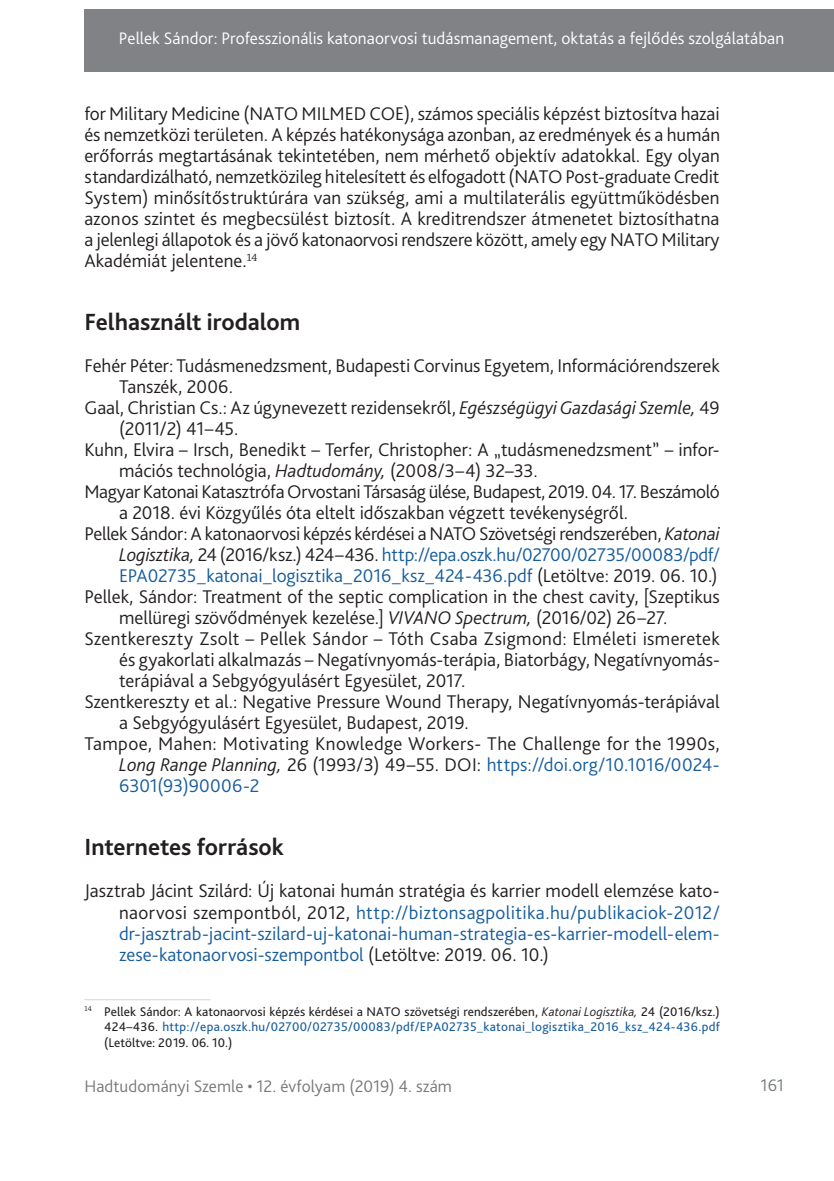
<style>
.page{position:relative;width:834px;height:1181px;background:#fff}
.page>*{position:absolute;margin:0;border:0;box-sizing:border-box;transform-origin:0 0}
._1_1__Head{font:700 24.5px "Bliss Pro";color:#231f20}
._6__Bibliography_ite{font:300 19.25px/21px "Bliss Pro";letter-spacing:-.005em;color:#231f20}
._2__Body_copy_1st_pa{font:300 19.25px/21px "Bliss Pro";letter-spacing:.005em;color:#231f20;text-align:justify}
._6__Bibliography_ite-2{font:300 19.25px/21px "Bliss Pro";letter-spacing:.005em;color:#175d9e;text-align:justify}
.t1{font:300 17.5px "Bliss Pro";letter-spacing:-.005em;color:#fff}
.t2{font:300 17.5px "Bliss Pro";color:#767a7c}
.Lábjegyzet{font:13.12px/15.8px "Bliss Pro";letter-spacing:.025em;color:#231f20;text-align:justify}
.s1{font-style:italic}
.s2{color:#175d9e}
.s3{color:#231f20}
.s4{font-weight:300;font-style:italic}
</style>
<div class="page">
<div style="left:84px;top:9px;width:749px;height:63px;background:#808285"></div>
<hr style="left:84px;top:999px;width:126px;height:1px;background:#d1d2d4">
<p class="t1" style="left:119px;top:27px;width:667px">Pellek Sándor: Professzionális katonaorvosi tudásmanagement, oktatás a fejlődés szolgálatában</p>
<p class="_2__Body_copy_1st_pa" style="left:84px;top:103px;width:637px">for Military Medicine (NATO MILMED COE), számos speciális képzést biztosítva hazai és nemzetközi területen. A képzés hatékonysága azonban, az eredmények és a humán erőforrás megtartásának tekintetében, nem mérhető objektív adatokkal. Egy olyan standardizálható, nemzetközileg hitelesített és elfogadott (NATO Post-graduate Credit System) minősítőstruktúrára van szükség, ami a multilaterális együttműködésben azonos szintet és megbecsülést biztosít. A kreditrendszer átmenetet biztosíthatna a jelenlegi állapotok és a jövő katonaorvosi rendszere között, amely egy NATO Military Akadémiát jelentene.<sup>14</sup></p>
<p class="_1_1__Head" style="left:84px;top:307px;width:217px">Felhasznált irodalom</p>
<p class="_6__Bibliography_ite" style="left:119px;top:355px;width:602px;text-indent:-35px">Fehér Péter: Tudásmenedzsment, Budapesti Corvinus Egyetem, Információrendszerek<br>Tanszék, 2006.</p>
<p class="_6__Bibliography_ite" style="left:119px;top:397px;width:602px;text-indent:-35px">Gaal, Christian Cs.: Az úgynevezett rezidensekről, <span class="s1">Egészségügyi Gazdasági Szemle,</span> 49 (2011/2) 41–45.</p>
<p class="_6__Bibliography_ite" style="left:119px;top:439px;width:602px;text-indent:-35px">Kuhn, Elvira – Irsch, Benedikt – Terfer, Christopher: A „tudásmenedzsment” – infor&shy;mációs technológia, <span class="s1">Hadtudomány,</span> (2008/3–4) 32–33.</p>
<p class="_6__Bibliography_ite" style="left:119px;top:481px;width:602px;text-indent:-35px">Magyar Katonai Katasztrófa Orvostani Társaság ülése, Budapest, 2019. 04. 17. Beszámoló a 2018. évi Közgyűlés óta eltelt időszakban végzett tevékenységről.</p>
<p class="_6__Bibliography_ite" style="left:119px;top:523px;width:602px;text-align:justify;text-indent:-35px">Pellek Sándor: A katonaorvosi képzés kérdései a NATO Szövetségi rendszerében, <span class="s1">Katonai Logisztika,</span> 24 (2016/ksz.) 424–436. <span class="s2">http://epa.oszk.hu/02700/02735/00083/pdf/ EPA02735_katonai_logisztika_2016_ksz_424-436.pdf</span> (Letöltve: 2019. 06. 10.)</p>
<p class="_6__Bibliography_ite" style="left:119px;top:586px;width:602px;text-indent:-35px">Pellek, Sándor: Treatment of the septic complication in the chest cavity, [Szeptikus mellüregi szövődmények kezelése.] <span class="s1">VIVANO Spectrum,</span> (2016/02) 26–27.</p>
<p class="_6__Bibliography_ite" style="left:119px;top:628px;width:602px;text-align:justify;text-indent:-35px">Szentkereszty Zsolt – Pellek Sándor – Tóth Csaba Zsigmond: Elméleti ismeretek és gyakorlati alkalmazás – Negatívnyomás-terápia, Biatorbágy, Negatívnyomás&shy;terápiával a Sebgyógyulásért Egyesület, 2017.</p>
<p class="_6__Bibliography_ite" style="left:119px;top:691px;width:602px;text-indent:-35px">Szentkereszty et al.: Negative Pressure Wound Therapy, Negatívnyomás-terápiával a Sebgyógyulásért Egyesület, Budapest, 2019.</p>
<p class="_6__Bibliography_ite" style="left:119px;top:733px;width:602px;text-align:justify;text-indent:-35px">Tampoe, Mahen: Motivating Knowledge Workers- The Challenge for the 1990s, <span class="s1">Long Range Planning,</span> 26 (1993/3) 49–55. DOI: <span class="s2">https://doi.org/10.1016/0024- 6301(93)90006-2</span></p>
<p class="_1_1__Head" style="left:84px;top:832px;width:201px">Internetes források</p>
<p class="_6__Bibliography_ite-2" style="left:119px;top:880px;width:602px;text-indent:-35px"><span class="s3">Jasztrab Jácint Szilárd: Új katonai humán stratégia és karrier modell elemzése kato&shy;naorvosi szempontból, 2012,</span> http://biztonsagpolitika.hu/publikaciok-2012/ dr-jasztrab-jacint-szilard-uj-katonai-human-strategia-es-karrier-modell-elem&shy;zese-katonaorvosi-szempontbol <span class="s3">(Letöltve: 2019. 06. 10.)</span></p>
<p class="Lábjegyzet" style="left:104px;top:1003px;width:617px;text-indent:-20px"><sup>14</sup> Pellek Sándor: A katonaorvosi képzés kérdései a NATO szövetségi rendszerében, <span class="s4">Katonai Logisztika,</span> 24 (2016/ksz.)<br>424–436. <span class="s2">http://epa.oszk.hu/02700/02735/00083/pdf/EPA02735_katonai_logisztika_2016_ksz_424-436.pdf </span>(Letöltve: 2019. 06. 10.)</p>
<p class="t2" style="left:84px;top:1075px;width:369px">Hadtudományi Szemle • 12. évfolyam (2019) 4. szám</p>
<p class="t2" style="left:760px;top:1074px;width:25px">161</p>
</div>
